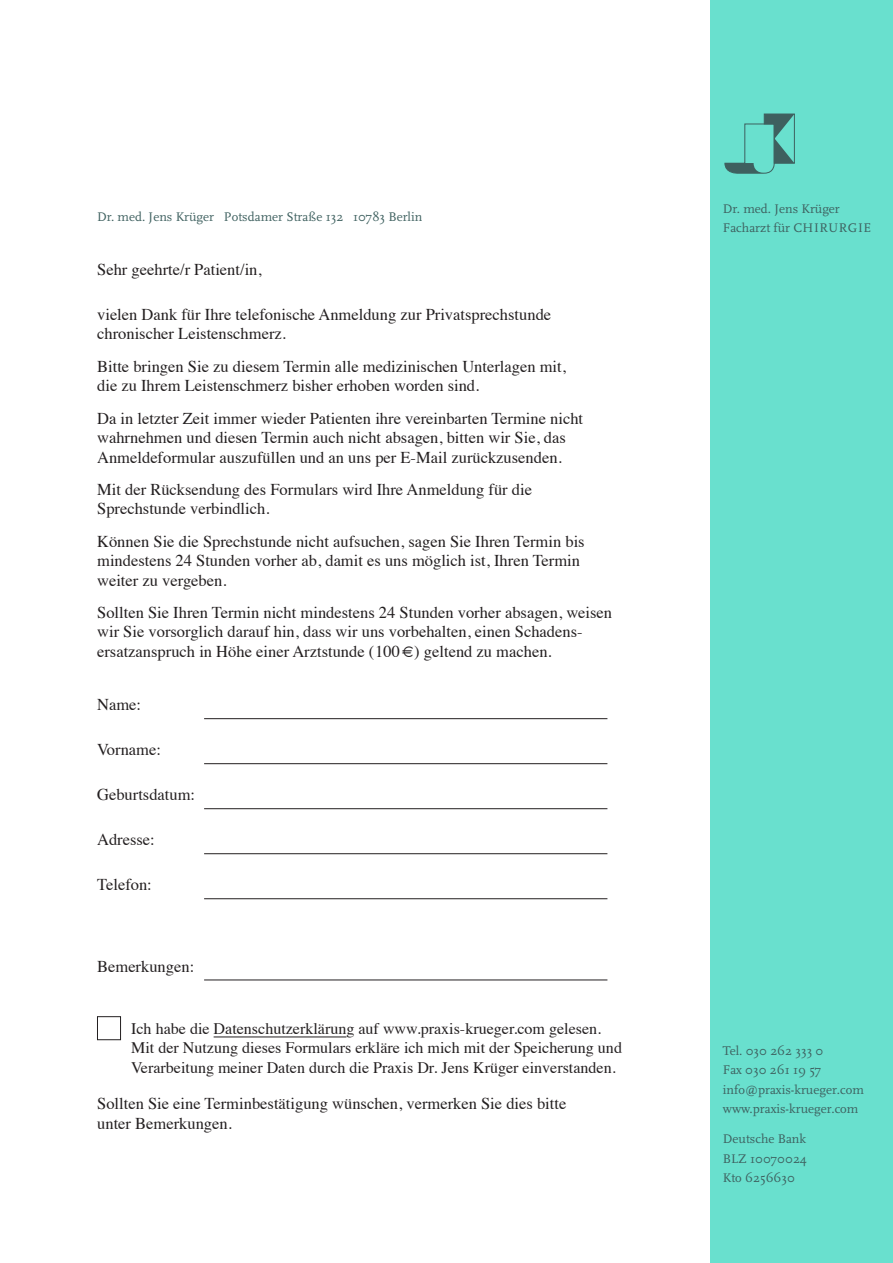
<style>
.page{position:relative;width:893px;height:1263px;background:#fff}
.page>*{position:absolute;margin:0;border:0;box-sizing:border-box;transform-origin:0 0}
.t1{font:16.5px/19.5px "Times";color:#231f20}
.t2{font:16.05px/19.5px "Times";color:#231f20}
.t3{font:13.05px/19.5px "FF Scala";color:#3e605f}
.s1{font-family:"FF Scala Caps"}
</style>
<div class="page">
<div style="left:710px;top:0;width:183px;height:1263px;background:#69e0ce"></div>
<svg style="left:724px;top:113px;width:71px;height:61px"></svg>
<hr style="left:214px;top:1036px;width:132px;height:1px;background:#231f20">
<hr style="left:204px;top:718px;width:403px;height:1px;background:#231f20">
<hr style="left:204px;top:763px;width:403px;height:1px;background:#231f20">
<hr style="left:204px;top:808px;width:403px;height:1px;background:#231f20">
<hr style="left:204px;top:853px;width:403px;height:1px;background:#231f20">
<hr style="left:204px;top:898px;width:403px;height:1px;background:#231f20">
<hr style="left:204px;top:980px;width:403px;height:1px;background:#231f20">
<div style="left:97px;top:1016px;width:24px;height:24px;border:1px solid #231f20"></div>
<p class="t3" style="left:97px;top:207px;width:327px">Dr. med. Jens Krüger Potsdamer Straße 132 10783 Berlin</p>
<p class="t3" style="left:723px;top:199px;width:150px">Dr. med. Jens Krüger<br>Facharzt für <span class="s1">CHIRURGIE</span></p>
<p class="t1" style="left:97px;top:258px;width:166px">Sehr geehrte/r Patient/in,</p>
<p class="t1" style="left:97px;top:303px;width:456px">vielen Dank für Ihre telefonische Anmeldung zur Privatsprechstunde chronischer Leistenschmerz.</p>
<p class="t1" style="left:97px;top:355px;width:470px">Bitte bringen Sie zu diesem Termin alle medizinischen Unterlagen mit, die zu Ihrem Leistenschmerz bisher erhoben worden sind.</p>
<p class="t1" style="left:97px;top:407px;width:488px">Da in letzter Zeit immer wieder Patienten ihre vereinbarten Termine nicht wahrnehmen und diesen Termin auch nicht absagen, bitten wir Sie, das<br>Anmeldeformular auszufüllen und an uns per E-Mail zurückzusenden.</p>
<p class="t1" style="left:97px;top:478px;width:436px">Mit der Rücksendung des Formulars wird Ihre Anmeldung für die<br>Sprechstunde verbindlich.</p>
<p class="t1" style="left:97px;top:530px;width:489px">Können Sie die Sprechstunde nicht aufsuchen, sagen Sie Ihren Termin bis mindestens 24 Stunden vorher ab, damit es uns möglich ist, Ihren Termin weiter zu vergeben.</p>
<p class="t1" style="left:97px;top:601px;width:517px">Sollten Sie Ihren Termin nicht mindestens 24 Stunden vorher absagen, weisen wir Sie vorsorglich darauf hin, dass wir uns vorbehalten, einen Schadens&shy;ersatzanspruch in Höhe einer Arztstunde (100€) geltend zu machen.</p>
<p class="t1" style="left:97px;top:694px;width:45px">Name:</p>
<p class="t1" style="left:97px;top:739px;width:65px">Vorname:</p>
<p class="t1" style="left:97px;top:784px;width:100px">Geburtsdatum:</p>
<p class="t1" style="left:97px;top:829px;width:59px">Adresse:</p>
<p class="t1" style="left:97px;top:874px;width:56px">Telefon:</p>
<p class="t1" style="left:97px;top:955px;width:99px">Bemerkungen:</p>
<p class="t2" style="left:131px;top:1017px;width:492px">Ich habe die Datenschutzerklärung auf www.praxis-krueger.com gelesen.<br>Mit der Nutzung dieses Formulars erkläre ich mich mit der Speicherung und<br>Verarbeitung meiner Daten durch die Praxis Dr. Jens Krüger einverstanden.</p>
<p class="t1" style="left:97px;top:1093px;width:471px">Sollten Sie eine Terminbestätigung wünschen, vermerken Sie dies bitte unter Bemerkungen.</p>
<p class="t3" style="left:723px;top:1041px;width:143px">Tel. 030 262 333 0<br>Fax 030 261 19 57 info@praxis-krueger.com www.praxis-krueger.com</p>
<p class="t3" style="left:723px;top:1129px;width:86px;text-align:justify">Deutsche Bank BLZ 10070024<br>Kto 6256630</p>
</div>
